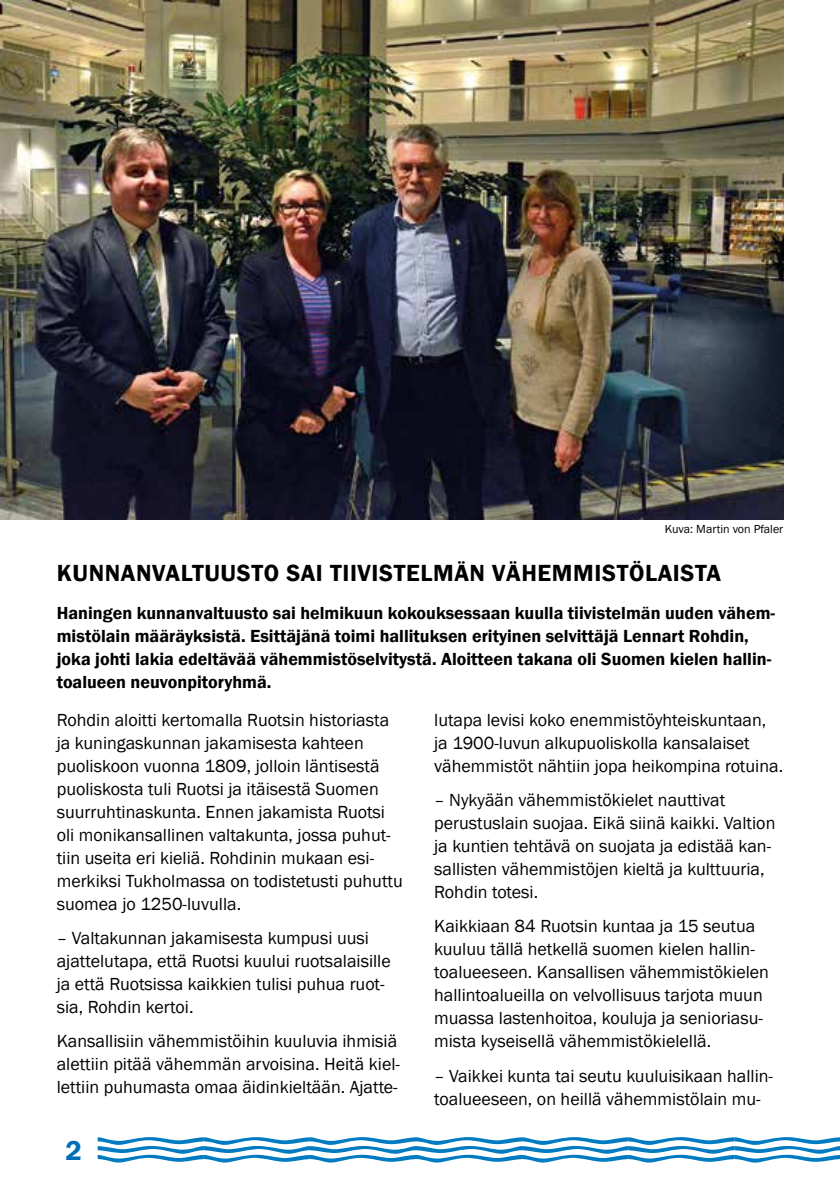
<style>
.page{position:relative;width:840px;height:1191px;background:#fff}
.page>*{position:absolute;margin:0;border:0;box-sizing:border-box;transform-origin:0 0}
.t1{font:600 28px "Franklin Gothic";color:#006eb7}
.t2{font:600 24px "Franklin Gothic";letter-spacing:.025em;color:#000}
.t3{font:18px/23px "Franklin Gothic";color:#000}
.t4{font:600 18px/23px "Franklin Gothic";color:#000}
.t5{font:12px "Franklin Gothic";color:#000}
</style>
<div class="page">
<svg style="left:98px;top:1137px;width:741px;height:25px"></svg>
<img style="left:0;top:0;width:782px;height:520px">
<p class="t5" style="left:664px;top:521px;width:120px">Kuva: Martin von Pfaler</p>
<h2 class="t2" style="left:57px;top:558px;width:665px">KUNNANVALTUUSTO SAI TIIVISTELMÄN VÄHEMMISTÖLAISTA</h2>
<p class="t4" style="left:57px;top:602px;width:719px">Haningen kunnanvaltuusto sai helmikuun kokouksessaan kuulla tiivistelmän uuden vähem&shy;mistölain määräyksistä. Esittäjänä toimi hallituksen erityinen selvittäjä Lennart Rohdin, joka johti lakia edeltävää vähemmistöselvitystä. Aloitteen takana oli Suomen kielen hallin&shy;toalueen neuvonpitoryhmä.</p>
<p class="t3" style="left:57px;top:708px;width:347px">Rohdin aloitti kertomalla Ruotsin historiasta ja kuningaskunnan jakamisesta kahteen puoliskoon vuonna 1809, jolloin läntisestä puoliskosta tuli Ruotsi ja itäisestä Suomen suurruhtinaskunta. Ennen jakamista Ruotsi oli monikansallinen valtakunta, jossa puhut&shy;tiin useita eri kieliä. Rohdinin mukaan esi&shy;merkiksi Tukholmassa on todistetusti puhuttu suomea jo 1250-luvulla.</p>
<p class="t3" style="left:57px;top:927px;width:335px">– Valtakunnan jakamisesta kumpusi uusi ajattelutapa, että Ruotsi kuului ruotsalaisille ja että Ruotsissa kaikkien tulisi puhua ruot&shy;sia, Rohdin kertoi.</p>
<p class="t3" style="left:57px;top:1030px;width:344px">Kansallisiin vähemmistöihin kuuluvia ihmisiä alettiin pitää vähemmän arvoisina. Heitä kiel&shy;lettiin puhumasta omaa äidinkieltään. Ajatte-</p>
<h1 class="t1" style="left:65px;top:1133px;width:18px">2</h1>
<p class="t3" style="left:434px;top:708px;width:350px">lutapa levisi koko enemmistöyhteiskuntaan, ja 1900-luvun alkupuoliskolla kansalaiset vähemmistöt nähtiin jopa heikompina rotuina.</p>
<p class="t3" style="left:434px;top:788px;width:342px">– Nykyään vähemmistökielet nauttivat perustuslain suojaa. Eikä siinä kaikki. Valtion ja kuntien tehtävä on suojata ja edistää kan&shy;sallisten vähemmistöjen kieltä ja kulttuuria, Rohdin totesi.</p>
<p class="t3" style="left:434px;top:915px;width:336px">Kaikkiaan 84 Ruotsin kuntaa ja 15 seutua kuuluu tällä hetkellä suomen kielen hallin&shy;toalueeseen. Kansallisen vähemmistökielen hallintoalueilla on velvollisuus tarjota muun muassa lastenhoitoa, kouluja ja senioriasu&shy;mista kyseisellä vähemmistökielellä.</p>
<p class="t3" style="left:434px;top:1064px;width:340px">– Vaikkei kunta tai seutu kuuluisikaan hallin&shy;toalueeseen, on heillä vähemmistölain mu-</p>
</div>
